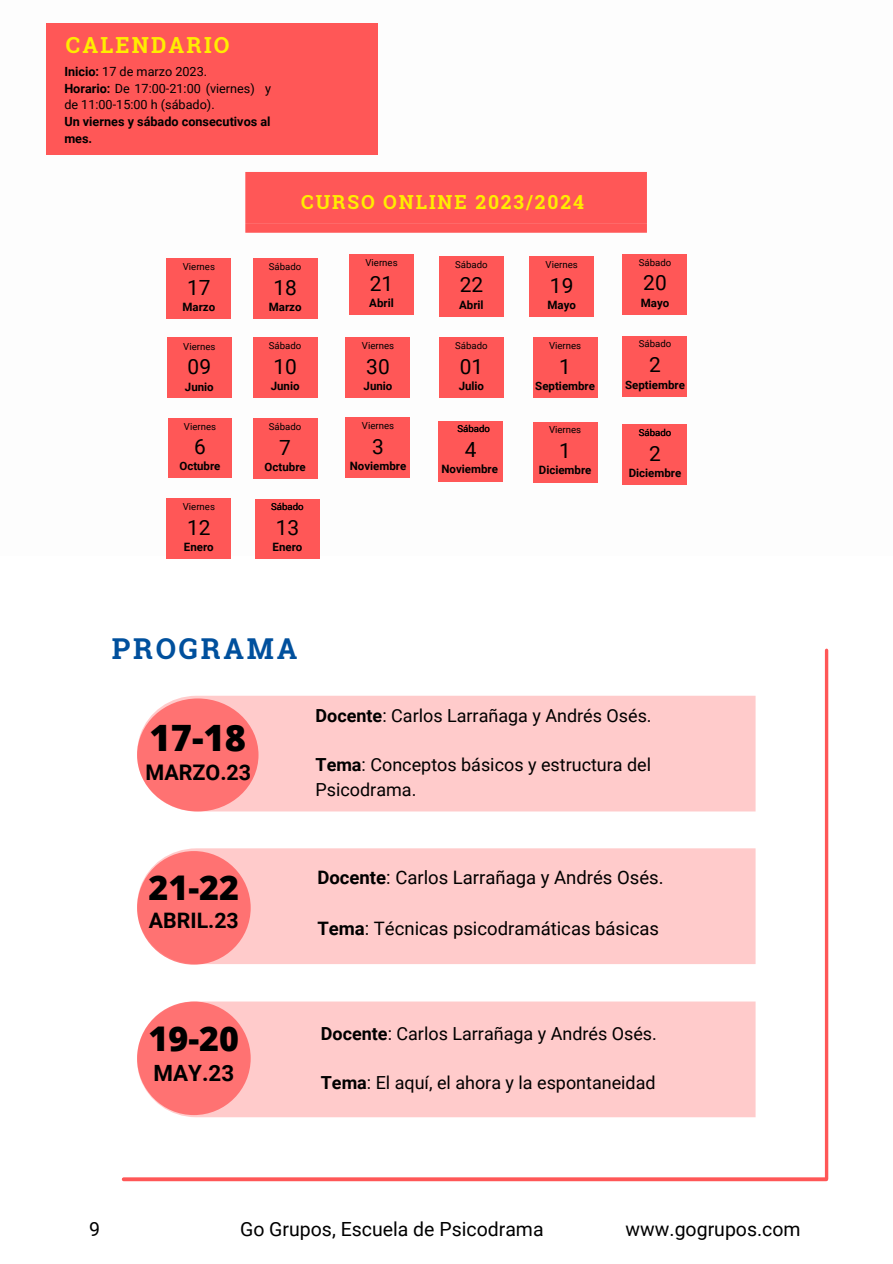
<style>
.page{position:relative;width:893px;height:1264px;background:#fff}
.page>*{position:absolute;margin:0;border:0;box-sizing:border-box;transform-origin:0 0}
.t1{font:800 36.3px "Open Sans";color:#000}
.t2{font:800 34.05px "Open Sans";color:#000}
.t3{font:700 28.8px "Roboto Slab";letter-spacing:.1em;color:#00509d}
.t4{font:700 22.35px "Roboto";color:#000}
.t5{font:700 22.2px "Roboto Slab";letter-spacing:.1em;color:#ffed00}
.t6{font:700 21.45px "Roboto";color:#000}
.t7{font:700 21.3px "Roboto";color:#000}
.t8{font:20.85px "Roboto";color:#000}
.t9{font:19.5px "Roboto";color:#000}
.t10{font:700 19.35px "Roboto Slab";letter-spacing:.1em;color:#ffed00}
.t11{font:18.45px "Roboto";color:#000}
.t12{font:18px/24.8px "Roboto";color:#000}
.t13{font:12.6px/16.8px "Roboto";color:#000}
.t14{font:700 12.6px/16.8px "Roboto";color:#000}
.t15{font:700 11.55px "Roboto";color:#000}
.t16{font:700 11.4px "Roboto";color:#000}
.t17{font:9.6px "Roboto";color:#000}
.s1{font-weight:700}
</style>
<div class="page">
<svg style="left:123px;top:1177px;width:703px;height:4px;background:#ff6565"></svg>
<svg style="left:824px;top:650px;width:4px;height:528px;fill:#ff5757"></svg>
<div style="left:245px;top:172px;width:402px;height:61px;background:#ff5757"></div>
<div style="left:253px;top:418px;width:64px;height:61px;background:#ff5757"></div>
<div style="left:167px;top:498px;width:64px;height:61px;background:#ff5757"></div>
<div style="left:168px;top:337px;width:64px;height:61px;background:#ff5757"></div>
<div style="left:255px;top:499px;width:64px;height:59px;background:#ff5757"></div>
<div style="left:533px;top:421px;width:64px;height:61px;background:#ff5757"></div>
<div style="left:622px;top:424px;width:64px;height:61px;background:#ff5757"></div>
<div style="left:438px;top:421px;width:64px;height:60px;background:#ff5757"></div>
<div style="left:46px;top:23px;width:332px;height:131px;background:#ff5757"></div>
<div style="left:168px;top:418px;width:64px;height:60px;background:#ff5757"></div>
<div style="left:346px;top:417px;width:64px;height:61px;background:#ff5757"></div>
<div style="left:167px;top:258px;width:64px;height:61px;background:#ff5757"></div>
<div style="left:253px;top:258px;width:64px;height:61px;background:#ff5757"></div>
<div style="left:529px;top:256px;width:64px;height:61px;background:#ff5757"></div>
<div style="left:622px;top:254px;width:64px;height:61px;background:#ff5757"></div>
<div style="left:439px;top:337px;width:64px;height:61px;background:#ff5757"></div>
<div style="left:346px;top:337px;width:64px;height:61px;background:#ff5757"></div>
<div style="left:253px;top:337px;width:64px;height:61px;background:#ff5757"></div>
<div style="left:349px;top:254px;width:64px;height:61px;background:#ff5757"></div>
<div style="left:439px;top:256px;width:64px;height:61px;background:#ff5757"></div>
<div style="left:533px;top:337px;width:64px;height:61px;background:#ff5757"></div>
<div style="left:622px;top:336px;width:64px;height:60px;background:#ff5757"></div>
<div style="left:137px;top:695px;width:618px;height:116px;background:#ffcbcb"></div>
<div style="left:137px;top:848px;width:618px;height:116px;background:#ffcbcb"></div>
<div style="left:137px;top:1001px;width:618px;height:116px;background:#ffcbcb"></div>
<div style="left:137px;top:698px;width:121px;height:113px;background:#ff7272;border-radius:50%"></div>
<div style="left:137px;top:851px;width:114px;height:113px;background:#ff7272;border-radius:50%"></div>
<div style="left:137px;top:1001px;width:114px;height:114px;background:#ff7272;border-radius:50%"></div>
<p class="t5" style="left:66px;top:30px;width:165px">CALENDARIO</p>
<p class="t13" style="left:64px;top:63px;width:208px"><span class="s1">Inicio:</span> 17 de marzo 2023.<br><span class="s1">Horario:</span> De 17:00-21:00 (viernes) y de 11:00-15:00 h (sábado).</p>
<p class="t14" style="left:64px;top:114px;width:208px">Un viernes y sábado consecutivos al mes.</p>
<p class="t10" style="left:301px;top:189px;width:284px">CURSO ONLINE 2023/2024</p>
<p class="t17" style="left:183px;top:261px;width:34px">Viernes</p>
<p class="t15" style="left:182px;top:300px;width:34px">Marzo</p>
<p class="t8" style="left:187px;top:275px;width:25px">17</p>
<p class="t17" style="left:269px;top:261px;width:34px">Sábado</p>
<p class="t15" style="left:269px;top:300px;width:34px">Marzo</p>
<p class="t8" style="left:273px;top:275px;width:25px">18</p>
<p class="t17" style="left:365px;top:257px;width:34px">Viernes</p>
<p class="t15" style="left:369px;top:296px;width:26px">Abril</p>
<p class="t8" style="left:370px;top:271px;width:25px">21</p>
<p class="t17" style="left:455px;top:259px;width:34px">Sábado</p>
<p class="t15" style="left:459px;top:298px;width:26px">Abril</p>
<p class="t8" style="left:459px;top:273px;width:25px">22</p>
<p class="t17" style="left:545px;top:259px;width:34px">Viernes</p>
<p class="t15" style="left:547px;top:298px;width:30px">Mayo</p>
<p class="t8" style="left:550px;top:273px;width:25px">19</p>
<p class="t17" style="left:638px;top:257px;width:34px">Sábado</p>
<p class="t15" style="left:640px;top:296px;width:30px">Mayo</p>
<p class="t8" style="left:643px;top:271px;width:25px">20</p>
<p class="t17" style="left:183px;top:340px;width:34px">Viernes</p>
<p class="t15" style="left:185px;top:380px;width:30px">Junio</p>
<p class="t8" style="left:188px;top:355px;width:25px">09</p>
<p class="t17" style="left:269px;top:340px;width:34px">Sábado</p>
<p class="t15" style="left:271px;top:379px;width:30px">Junio</p>
<p class="t8" style="left:273px;top:354px;width:25px">10</p>
<p class="t17" style="left:362px;top:340px;width:34px">Viernes</p>
<p class="t15" style="left:363px;top:379px;width:30px">Junio</p>
<p class="t8" style="left:366px;top:354px;width:25px">30</p>
<p class="t17" style="left:455px;top:340px;width:34px">Sábado</p>
<p class="t15" style="left:458px;top:379px;width:27px">Julio</p>
<p class="t8" style="left:459px;top:354px;width:25px">01</p>
<p class="t17" style="left:549px;top:340px;width:34px">Viernes</p>
<p class="t15" style="left:535px;top:379px;width:61px">Septiembre</p>
<p class="t8" style="left:559px;top:354px;width:13px">1</p>
<p class="t17" style="left:638px;top:338px;width:34px">Sábado</p>
<p class="t15" style="left:625px;top:378px;width:61px">Septiembre</p>
<p class="t8" style="left:649px;top:353px;width:13px">2</p>
<p class="t17" style="left:184px;top:421px;width:34px">Viernes</p>
<p class="t16" style="left:179px;top:460px;width:43px">Octubre</p>
<p class="t8" style="left:194px;top:435px;width:13px">6</p>
<p class="t17" style="left:269px;top:421px;width:34px">Sábado</p>
<p class="t15" style="left:264px;top:460px;width:43px">Octubre</p>
<p class="t8" style="left:279px;top:435px;width:13px">7</p>
<p class="t17" style="left:362px;top:420px;width:34px">Viernes</p>
<p class="t15" style="left:350px;top:459px;width:58px">Noviembre</p>
<p class="t8" style="left:372px;top:434px;width:13px">3</p>
<p class="t17" style="left:457px;top:423px;width:34px">Sábado</p>
<p class="t15" style="left:441px;top:462px;width:58px">Noviembre</p>
<p class="t8" style="left:464px;top:438px;width:13px">4</p>
<p class="t17" style="left:549px;top:424px;width:34px">Viernes</p>
<p class="t15" style="left:539px;top:463px;width:54px">Diciembre</p>
<p class="t8" style="left:559px;top:438px;width:13px">1</p>
<p class="t17" style="left:638px;top:427px;width:34px">Sábado</p>
<p class="t15" style="left:628px;top:466px;width:54px">Diciembre</p>
<p class="t8" style="left:649px;top:441px;width:13px">2</p>
<p class="t17" style="left:183px;top:501px;width:34px">Viernes</p>
<p class="t15" style="left:184px;top:540px;width:31px">Enero</p>
<p class="t8" style="left:187px;top:515px;width:25px">12</p>
<p class="t17" style="left:271px;top:501px;width:34px">Sábado</p>
<p class="t15" style="left:272px;top:540px;width:31px">Enero</p>
<p class="t8" style="left:276px;top:516px;width:25px">13</p>
<h3 class="t3" style="left:112px;top:629px;width:187px">PROGRAMA</h3>
<h1 class="t1" style="left:149px;top:712px;width:98px">17-18</h1>
<p class="t6" style="left:145px;top:760px;width:107px">MARZO.23</p>
<h2 class="t2" style="left:149px;top:863px;width:92px">21-22</h2>
<p class="t7" style="left:149px;top:908px;width:91px">ABRIL.23</p>
<h2 class="t2" style="left:149px;top:1014px;width:92px">19-20</h2>
<p class="t4" style="left:153px;top:1059px;width:82px">MAY.23</p>
<p class="t12" style="left:315px;top:703px;width:337px"><span class="s1">Docente</span>: Carlos Larrañaga y Andrés Osés.</p>
<p class="t12" style="left:315px;top:752px;width:337px"><span class="s1">Tema</span>: Conceptos básicos y estructura del<br>Psicodrama.</p>
<p class="t11" style="left:317px;top:867px;width:347px"><span class="s1">Docente</span>: Carlos Larrañaga y Andrés Osés.</p>
<p class="t11" style="left:317px;top:917px;width:343px"><span class="s1">Tema</span>: Técnicas psicodramáticas básicas</p>
<p class="t12" style="left:321px;top:1021px;width:337px"><span class="s1">Docente</span>: Carlos Larrañaga y Andrés Osés.</p>
<p class="t12" style="left:321px;top:1070px;width:336px"><span class="s1">Tema</span>: El aquí, el ahora y la espontaneidad</p>
<p class="t9" style="left:89px;top:1217px;width:12px">9</p>
<p class="t9" style="left:240px;top:1217px;width:305px">Go Grupos, Escuela de Psicodrama</p>
<p class="t9" style="left:625px;top:1217px;width:176px">www.gogrupos.com</p>
</div>
